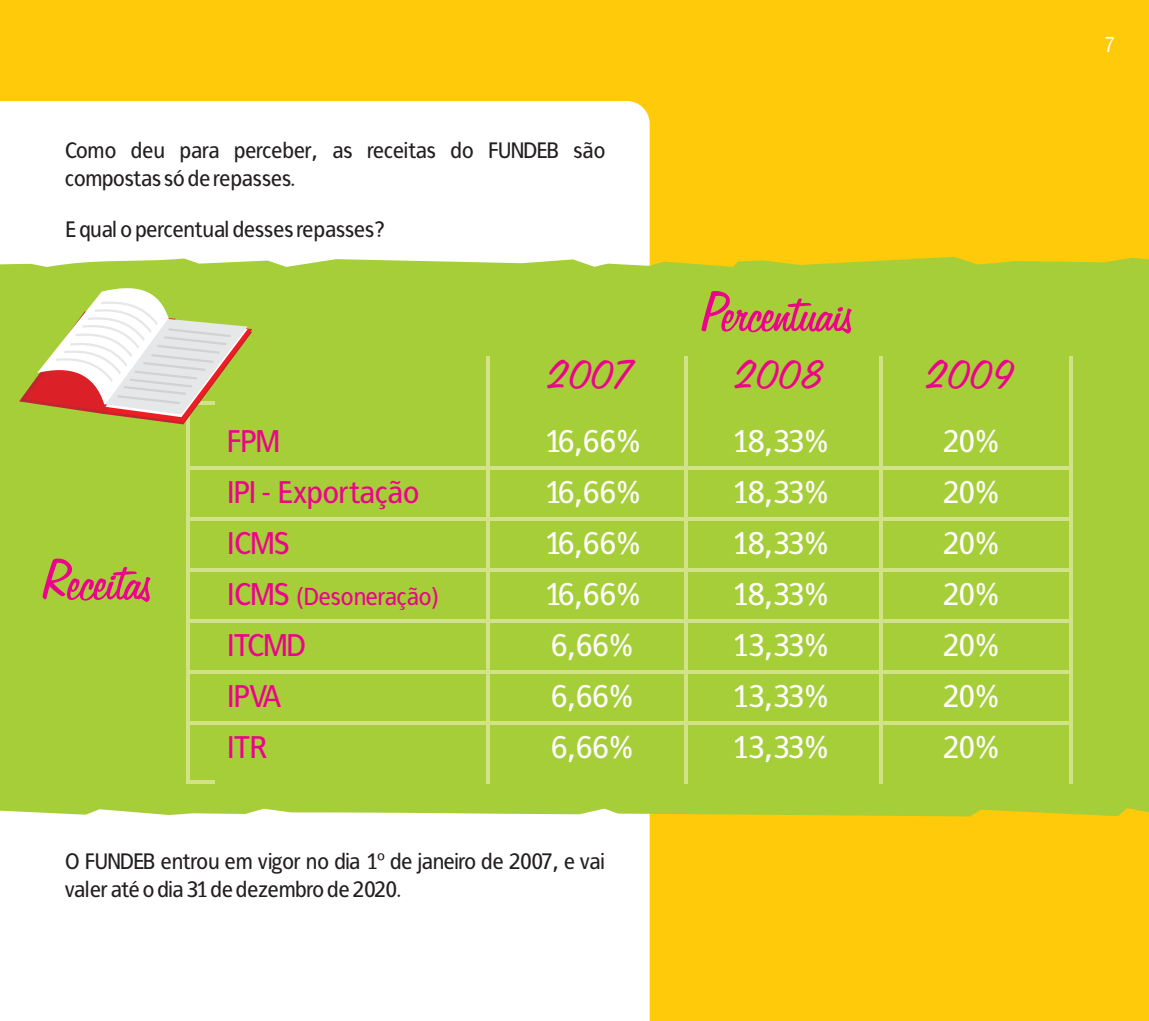
<style>
.page{position:relative;width:1149px;height:1021px;background:#fff}
.page>*{position:absolute;margin:0;border:0;box-sizing:border-box;transform-origin:0 0}
.t1{font:63px "Freehand 575 BT Regular B";color:#ed028c}
.t2{font:45px "Freehand 575 BT Regular B";color:#ed028c}
.t3{font:31.5px/51.1px "Francophil Sans";color:#fff;text-align:justify}
.t4{font:31.5px/51.1px "Francophil Sans";color:#ed028c}
.t5{font:24.75px "Francophil Sans";color:#ed028c}
.t6{font:22.5px/28.1px "Francophil Sans";color:#231f20}
.t7{font:condensed 20.25px "Swiss 721 BT";color:#fff}
.s1{font-size:31.5px}
</style>
<div class="page">
<div style="left:0;top:0;width:1148px;height:1020px;background:#feca0a"></div>
<div style="left:0;top:101px;width:649px;height:919px;background:#fff"></div>
<div style="left:0;top:257px;width:1148px;height:559px;background:#a6ce39"></div>
<hr style="left:186px;top:780px;width:29px;height:3px;background:#d2e287">
<hr style="left:486px;top:356px;width:4px;height:427px;background:#d2e287">
<hr style="left:186px;top:568px;width:883px;height:3px;background:#d2e287">
<hr style="left:186px;top:517px;width:883px;height:3px;background:#d2e287">
<hr style="left:186px;top:466px;width:883px;height:3px;background:#d2e287">
<hr style="left:186px;top:619px;width:883px;height:3px;background:#d2e287">
<hr style="left:186px;top:670px;width:883px;height:3px;background:#d2e287">
<hr style="left:186px;top:721px;width:883px;height:3px;background:#d2e287">
<svg style="left:1068px;top:356px;width:4px;height:427px;background:#c7dd74"></svg>
<hr style="left:186px;top:404px;width:4px;height:379px;background:#d2e287">
<hr style="left:684px;top:356px;width:3px;height:427px;background:#d2e287">
<svg style="left:878px;top:356px;width:4px;height:427px;background:#c7dd74"></svg>
<svg style="left:19px;top:284px;width:233px;height:140px;background:#ceca8c"></svg>
<p class="t6" style="left:65px;top:135px;width:541px">Como deu para perceber, as receitas do FUNDEB são compostas só de repasses.</p>
<p class="t6" style="left:65px;top:214px;width:321px">E qual o percentual desses repasses?</p>
<h1 class="t1" style="left:701px;top:282px;width:156px">Percentuais</h1>
<h1 class="t1" style="left:42px;top:551px;width:114px">Receitas</h1>
<h2 class="t2" style="left:547px;top:354px;width:87px">2007</h2>
<h2 class="t2" style="left:734px;top:354px;width:91px">2008</h2>
<h2 class="t2" style="left:925px;top:354px;width:91px">2009</h2>
<h3 class="t4" style="left:227px;top:415px;width:55px">FPM</h3>
<h3 class="t3" style="left:543px;top:415px;width:99px">16,66%</h3>
<h3 class="t3" style="left:731px;top:415px;width:99px">18,33%</h3>
<h3 class="t3" style="left:942px;top:415px;width:58px">20% 20% 20% 20% 20% 20%</h3>
<h3 class="t4" style="left:227px;top:466px;width:194px">IPI - Exportação</h3>
<h3 class="t3" style="left:543px;top:466px;width:99px;text-align:left">16,66%<br>16,66%<br>16,66%<br>6,66%<br>6,66%<br>6,66%</h3>
<h3 class="t3" style="left:731px;top:466px;width:99px">18,33% 18,33% 18,33% 13,33% 13,33% 13,33%</h3>
<h3 class="t4" style="left:227px;top:517px;width:64px">ICMS</h3>
<p class="t5" style="left:227px;top:582px;width:213px"><span class="s1">ICMS</span> (Desoneração)</p>
<h3 class="t4" style="left:227px;top:619px;width:81px">ITCMD<br>IPVA<br>ITR</h3>
<h3 class="t3" style="left:942px;top:721px;width:58px">20%</h3>
<p class="t6" style="left:65px;top:846px;width:541px">O FUNDEB entrou em vigor no dia 1º de janeiro de 2007, e vai valer até o dia 31 de dezembro de 2020.</p>
<p class="t7" style="left:1104px;top:37px;width:12px">7</p>
</div>
